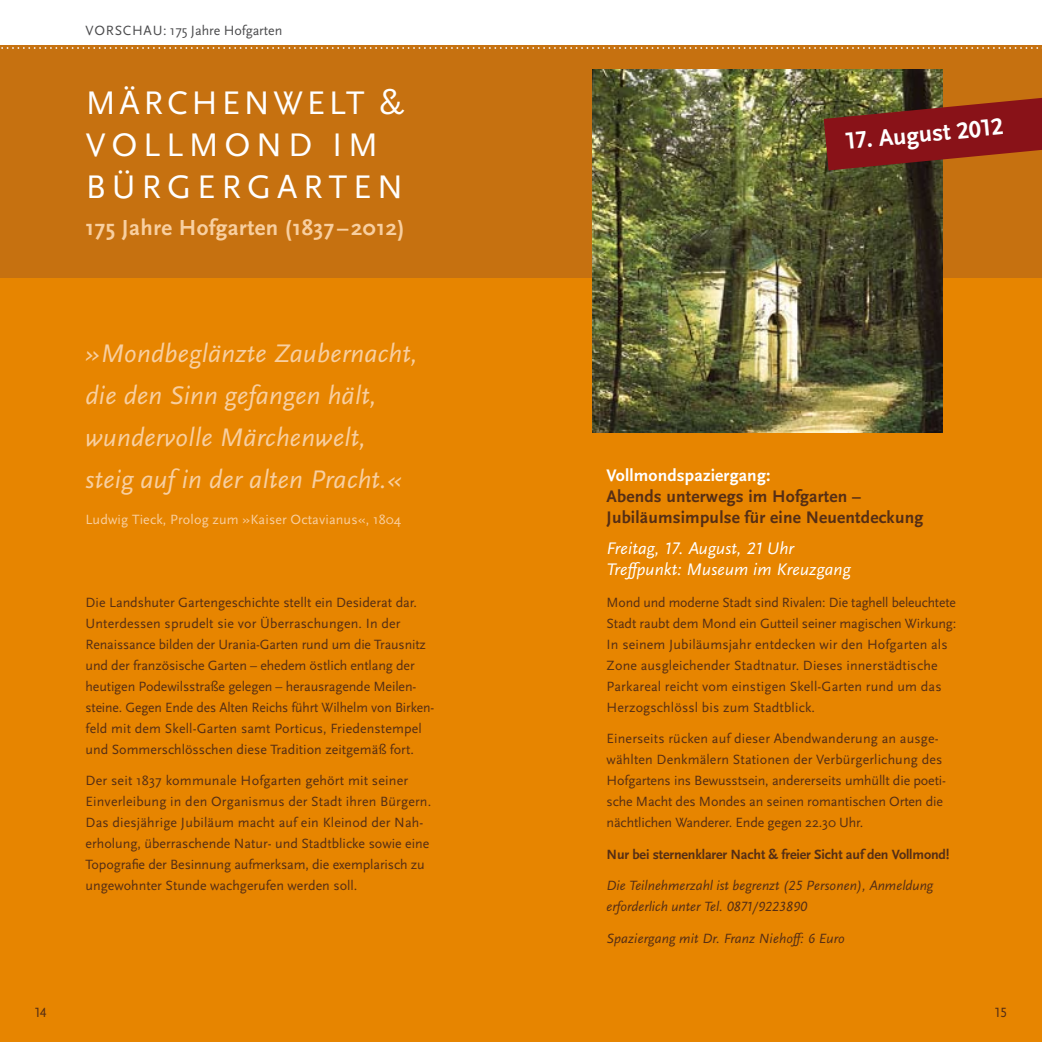
<style>
.page{position:relative;width:1042px;height:1042px;background:#fff}
.page>*{position:absolute;margin:0;border:0;box-sizing:border-box;transform-origin:0 0}
.t1{font:34.12px "Scala Sans OT";letter-spacing:.14em;color:#fff}
.t2{font:italic 26.6px/42px "Scala Sans OT";letter-spacing:.01em;color:#f8cfa0}
.t3{font:700 24.5px "Scala Sans OT";color:#fff}
.t4{font:700 22.75px "Scala Sans OT";letter-spacing:.02em;color:#f8cfa0}
.t5{font:700 17.5px/21px "Scala Sans OT";letter-spacing:.01em;color:#552e15}
.t6{font:italic 17.5px/21px "Scala Sans OT";letter-spacing:.01em;color:#fff}
.t7{font:700 17.5px "Scala Sans OT";letter-spacing:.01em;color:#fff}
.t8{font:14px/21px "Scala Sans OT";color:#552e15}
.t9{font:italic 14px/21px "Scala Sans OT";color:#552e15}
.t10{font:700 14px "Scala Sans OT";letter-spacing:-.01em;color:#552e15}
.t11{font:14px "Scala Sans OT";letter-spacing:.01em;color:#f8cfa0}
.t12{font:14px "Scala Sans OT";letter-spacing:-.005em;color:#4b4b4d}
</style>
<div class="page">
<div style="left:0;top:0;width:521px;height:1042px;background:#e78500"></div>
<div style="left:521px;top:0;width:521px;height:1042px;background:#e78500"></div>
<div style="left:0;top:45px;width:1042px;height:233px;background:#c67110"></div>
<div style="left:0;top:0;width:1042px;height:45px;background:#fff"></div>
<svg style="left:1px;top:47px;width:1041px;height:2px"></svg>
<img style="left:593px;top:69px;width:350px;height:364px">
<svg style="left:823px;top:98px;width:219px;height:72px;background:#87281a"></svg>
<p class="t12" style="left:86px;top:22px;width:20px">Vorschau</p>
<p class="t12" style="left:163px;top:22px;width:121px">: 175 Jahre Hofgarten</p>
<h1 class="t1" style="left:86px;top:85px;width:83px">Märchenwelt</h1>
<h1 class="t1" style="left:380px;top:85px;width:25px">&amp;</h1>
<h1 class="t1" style="left:86px;top:127px;width:55px">Vollmond</h1>
<h1 class="t1" style="left:332px;top:127px;width:21px">im</h1>
<h1 class="t1" style="left:86px;top:169px;width:53px">Bürgergarten</h1>
<h3 class="t4" style="left:86px;top:215px;width:320px">175 Jahre Hofgarten (1837–2012)</h3>
<h2 class="t2" style="left:86px;top:332px;width:334px">»Mondbeglänzte Zaubernacht, die den Sinn gefangen hält, wundervolle Märchenwelt, steig auf in der alten Pracht.«</h2>
<p class="t11" style="left:86px;top:512px;width:317px">Ludwig Tieck, Prolog zum »Kaiser Octavianus«, 1804</p>
<p class="t8" style="left:86px;top:592px;width:350px">Die Landshuter Gartengeschichte stellt ein Desiderat dar.<br>Unterdessen sprudelt sie vor Überraschungen. In der Renaissance bilden der Urania-Garten rund um die Trausnitz und der französische Garten – ehedem östlich entlang der heutigen Podewilsstraße gelegen – herausragende Meilen&shy;steine. Gegen Ende des Alten Reichs führt Wilhelm von Birken&shy;feld mit dem Skell-Garten samt Porticus, Friedenstempel und Sommerschlösschen diese Tradition zeitgemäß fort.</p>
<p class="t8" style="left:86px;top:770px;width:347px">Der seit 1837 kommunale Hofgarten gehört mit seiner Einverleibung in den Organismus der Stadt ihren Bürgern.<br>Das diesjährige Jubiläum macht auf ein Kleinod der Nah&shy;erholung, überraschende Natur- und Stadtblicke sowie eine Topografie der Besinnung aufmerksam, die exemplarisch zu ungewohnter Stunde wachgerufen werden soll.</p>
<h3 class="t3" style="left:844px;top:127px;width:159px;rotate:-5deg">17. August2012</h3>
<p class="t7" style="left:606px;top:465px;width:165px">Vollmondspaziergang:</p>
<p class="t5" style="left:606px;top:486px;width:318px">Abends unterwegs im Hofgarten –<br>Jubiläumsimpulse für eine Neuentdeckung</p>
<p class="t6" style="left:606px;top:538px;width:246px">Freitag, 17. August, 21 Uhr<br>Treffpunkt: Museum im Kreuzgang</p>
<p class="t8" style="left:606px;top:592px;width:351px">Mond und moderne Stadt sind Rivalen: Die taghell beleuchtete Stadt raubt dem Mond ein Gutteil seiner magischen Wirkung:<br>In seinem Jubiläumsjahr entdecken wir den Hofgarten als Zone ausgleichender Stadtnatur. Dieses innerstädtische Parkareal reicht vom einstigen Skell-Garten rund um das Herzogschlössl bis zum Stadtblick.</p>
<p class="t8" style="left:606px;top:728px;width:341px">Einerseits rücken auf dieser Abendwanderung an ausge&shy;wählten Denkmälern Stationen der Verbürgerlichung des Hofgartens ins Bewusstsein, andererseits umhüllt die poeti&shy;sche Macht des Mondes an seinen romantischen Orten die nächtlichen Wanderer. Ende gegen 22.30 Uhr.</p>
<p class="t10" style="left:606px;top:846px;width:344px">Nur bei sternenklarer Nacht &amp; freier Sicht auf den Vollmond!</p>
<p class="t9" style="left:606px;top:875px;width:328px">Die Teilnehmerzahl ist begrenzt (25 Personen), Anmeldung erforderlich unter Tel. 0871/9223890</p>
<p class="t9" style="left:606px;top:928px;width:240px">Spaziergang mit Dr. Franz Niehoff: 6 Euro</p>
<p class="t8" style="left:35px;top:1002px;width:13px">14</p>
<p class="t8" style="left:995px;top:1002px;width:14px">15</p>
</div>
